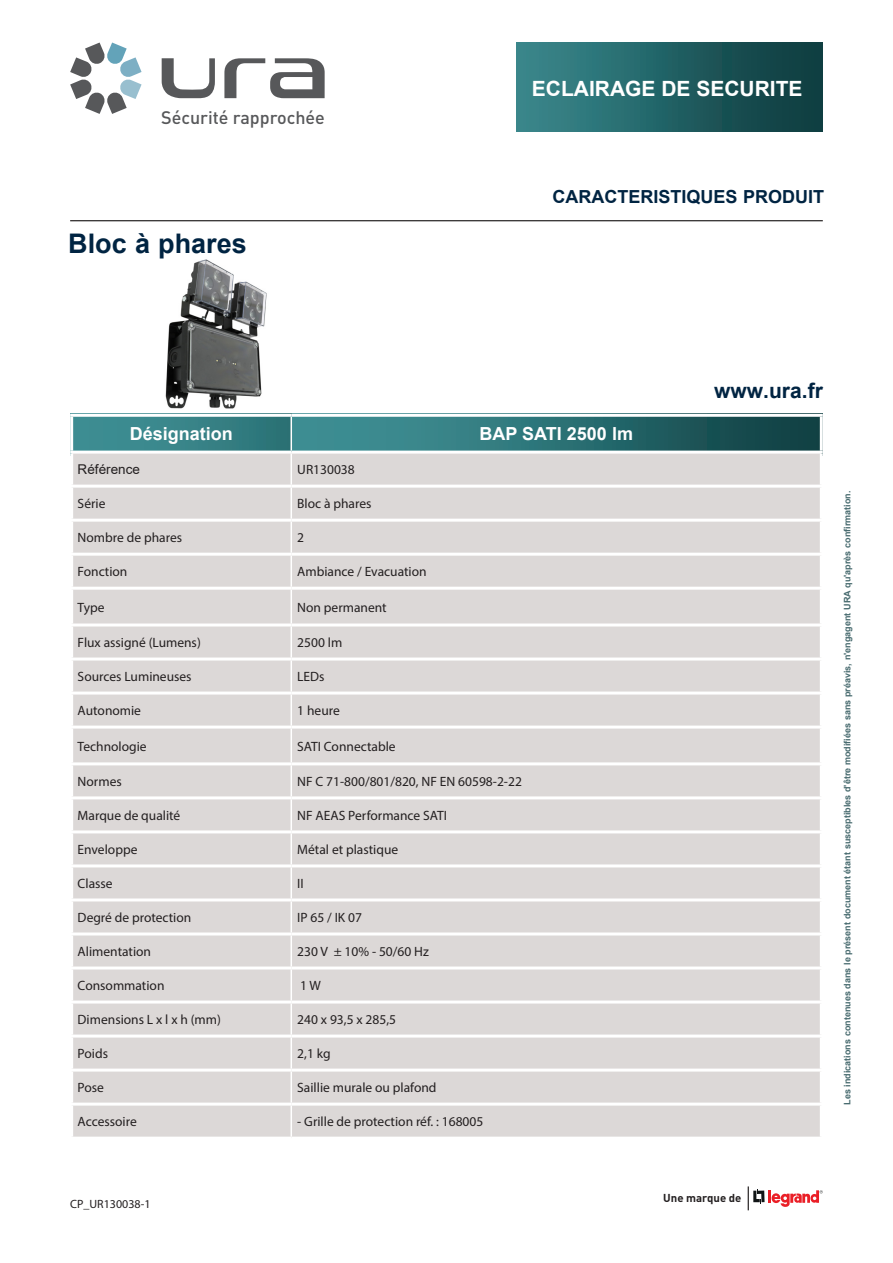
<style>
.page{position:relative;width:893px;height:1263px;background:#fff}
.page>*{position:absolute;margin:0;border:0;box-sizing:border-box;transform-origin:0 0}
.titre-produit{font:700 27px "Arial";color:#002442}
.Coordonnées{font:700 21px "Arial";color:#fff}
.Référence{font:700 21px "Arial";color:#002442}
.t1{font:700 18px "Arial";color:#fff}
.t2{font:700 18px "Arial";color:#002442}
.t3{font:500 17.85px "DIN Pro";color:#57585a}
.t4{font:13.5px "Myriad Pro";color:#231f20}
.t5{font:13.5px "Arial";color:#231f20}
.pied-de-page-suite{font:12px "Myriad Pro";color:#231f20}
.t6{font:700 11.4px "DIN Pro";color:#231f20}
.t7{font:700 9px "Arial";color:#486b6f}
</style>
<div class="page">
<hr style="left:70px;top:220px;width:753px;height:1px;background:#231f20">
<svg style="left:748px;top:1186px;width:75px;height:24px"></svg>
<svg style="left:162px;top:58px;width:53px;height:40px"></svg>
<svg style="left:70px;top:43px;width:72px;height:71px"></svg>
<svg style="left:224px;top:58px;width:101px;height:40px"></svg>
<div style="left:517px;top:43px;width:306px;height:89px;background:linear-gradient(to right,#3a898e,#0b393c)"></div>
<img style="left:139px;top:259px;width:159px;height:155px">
<svg style="left:293px;top:417px;width:527px;height:34px;background:#2c6f72"></svg>
<svg style="left:73px;top:417px;width:218px;height:34px;background:#398488"></svg>
<div style="left:73px;top:454px;width:747px;height:682px;background:#dcd8d7"></div>
<hr style="left:291px;top:454px;width:1px;height:31px;background:#fff">
<hr style="left:291px;top:488px;width:1px;height:31px;background:#fff">
<hr style="left:291px;top:522px;width:1px;height:31px;background:#fff">
<hr style="left:291px;top:556px;width:1px;height:31px;background:#fff">
<hr style="left:291px;top:590px;width:1px;height:33px;background:#fff">
<hr style="left:291px;top:626px;width:1px;height:31px;background:#fff">
<hr style="left:291px;top:660px;width:1px;height:31px;background:#fff">
<hr style="left:291px;top:694px;width:1px;height:31px;background:#fff">
<hr style="left:291px;top:728px;width:1px;height:34px;background:#fff">
<hr style="left:291px;top:765px;width:1px;height:31px;background:#fff">
<hr style="left:291px;top:799px;width:1px;height:31px;background:#fff">
<hr style="left:291px;top:833px;width:1px;height:31px;background:#fff">
<hr style="left:291px;top:867px;width:1px;height:31px;background:#fff">
<hr style="left:291px;top:901px;width:1px;height:31px;background:#fff">
<hr style="left:291px;top:935px;width:1px;height:31px;background:#fff">
<hr style="left:291px;top:969px;width:1px;height:31px;background:#fff">
<hr style="left:291px;top:1003px;width:1px;height:31px;background:#fff">
<hr style="left:291px;top:1037px;width:1px;height:31px;background:#fff">
<hr style="left:291px;top:1071px;width:1px;height:31px;background:#fff">
<hr style="left:291px;top:1105px;width:1px;height:31px;background:#fff">
<hr style="left:70px;top:485px;width:221px;height:3px;background:#fff">
<hr style="left:291px;top:485px;width:532px;height:3px;background:#fff">
<hr style="left:70px;top:519px;width:221px;height:3px;background:#fff">
<hr style="left:291px;top:519px;width:532px;height:3px;background:#fff">
<hr style="left:70px;top:553px;width:221px;height:3px;background:#fff">
<hr style="left:291px;top:553px;width:532px;height:3px;background:#fff">
<hr style="left:70px;top:587px;width:221px;height:3px;background:#fff">
<hr style="left:291px;top:587px;width:532px;height:3px;background:#fff">
<hr style="left:70px;top:623px;width:221px;height:3px;background:#fff">
<hr style="left:291px;top:623px;width:532px;height:3px;background:#fff">
<hr style="left:70px;top:657px;width:221px;height:3px;background:#fff">
<hr style="left:291px;top:657px;width:532px;height:3px;background:#fff">
<hr style="left:70px;top:691px;width:221px;height:3px;background:#fff">
<hr style="left:291px;top:691px;width:532px;height:3px;background:#fff">
<hr style="left:70px;top:725px;width:221px;height:3px;background:#fff">
<hr style="left:291px;top:725px;width:532px;height:3px;background:#fff">
<hr style="left:70px;top:762px;width:221px;height:3px;background:#fff">
<hr style="left:291px;top:762px;width:532px;height:3px;background:#fff">
<hr style="left:70px;top:796px;width:221px;height:3px;background:#fff">
<hr style="left:291px;top:796px;width:532px;height:3px;background:#fff">
<hr style="left:70px;top:830px;width:221px;height:3px;background:#fff">
<hr style="left:291px;top:830px;width:532px;height:3px;background:#fff">
<hr style="left:70px;top:864px;width:221px;height:3px;background:#fff">
<hr style="left:291px;top:864px;width:532px;height:3px;background:#fff">
<hr style="left:70px;top:898px;width:221px;height:3px;background:#fff">
<hr style="left:291px;top:898px;width:532px;height:3px;background:#fff">
<hr style="left:70px;top:932px;width:221px;height:3px;background:#fff">
<hr style="left:291px;top:932px;width:532px;height:3px;background:#fff">
<hr style="left:70px;top:966px;width:221px;height:3px;background:#fff">
<hr style="left:291px;top:966px;width:532px;height:3px;background:#fff">
<hr style="left:70px;top:1000px;width:221px;height:3px;background:#fff">
<hr style="left:291px;top:1000px;width:532px;height:3px;background:#fff">
<hr style="left:70px;top:1034px;width:221px;height:3px;background:#fff">
<hr style="left:291px;top:1034px;width:532px;height:3px;background:#fff">
<hr style="left:70px;top:1068px;width:221px;height:3px;background:#fff">
<hr style="left:291px;top:1068px;width:532px;height:3px;background:#fff">
<hr style="left:70px;top:1102px;width:221px;height:3px;background:#fff">
<hr style="left:291px;top:1102px;width:532px;height:3px;background:#fff">
<h3 class="t3" style="left:161px;top:103px;width:165px">Sécurité rapprochée</h3>
<p class="titre-produit" style="left:68px;top:225px;width:180px">Bloc à phares</p>
<p class="Coordonnées" style="left:532px;top:73px;width:272px">ECLAIRAGE DE SECURITE</p>
<h3 class="t2" style="left:553px;top:184px;width:273px">CARACTERISTIQUES PRODUIT</h3>
<p class="t1" style="left:130px;top:421px;width:105px">Désignation</p>
<p class="t1" style="left:480px;top:421px;width:155px">BAP SATI 2500 lm</p>
<p class="t5" style="left:78px;top:460px;width:64px">Référence</p>
<p class="t4" style="left:297px;top:461px;width:59px">UR130038</p>
<p class="t4" style="left:78px;top:495px;width:29px">Série</p>
<p class="t4" style="left:297px;top:495px;width:76px">Bloc à phares</p>
<p class="t4" style="left:78px;top:529px;width:106px">Nombre de phares</p>
<p class="t4" style="left:297px;top:529px;width:8px">2</p>
<p class="t4" style="left:78px;top:563px;width:51px">Fonction</p>
<p class="t4" style="left:297px;top:563px;width:131px">Ambiance / Evacuation</p>
<p class="t4" style="left:78px;top:599px;width:28px">Type</p>
<p class="t4" style="left:297px;top:599px;width:91px">Non permanent</p>
<p class="t4" style="left:78px;top:634px;width:125px">Flux assigné (Lumens)</p>
<p class="t4" style="left:297px;top:634px;width:47px">2500 lm</p>
<p class="t4" style="left:78px;top:668px;width:115px">Sources Lumineuses</p>
<p class="t4" style="left:297px;top:668px;width:29px">LEDs</p>
<p class="t4" style="left:78px;top:702px;width:65px">Autonomie</p>
<p class="t4" style="left:297px;top:702px;width:44px">1 heure</p>
<p class="t4" style="left:78px;top:738px;width:70px">Technologie</p>
<p class="t4" style="left:297px;top:738px;width:100px">SATI Connectable</p>
<p class="t4" style="left:78px;top:773px;width:46px">Normes</p>
<p class="t4" style="left:297px;top:773px;width:226px">NF C 71-800/801/820, NF EN 60598-2-22</p>
<p class="t4" style="left:78px;top:807px;width:104px">Marque de qualité</p>
<p class="t4" style="left:297px;top:807px;width:151px">NF AEAS Performance SATI</p>
<p class="t4" style="left:78px;top:841px;width:61px">Enveloppe</p>
<p class="t4" style="left:297px;top:841px;width:102px">Métal et plastique</p>
<p class="t4" style="left:78px;top:875px;width:36px">Classe</p>
<p class="t4" style="left:297px;top:875px;width:8px">II</p>
<p class="t4" style="left:78px;top:909px;width:115px">Degré de protection</p>
<p class="t4" style="left:297px;top:909px;width:66px">IP 65 / IK 07</p>
<p class="t4" style="left:78px;top:943px;width:75px">Alimentation</p>
<p class="t4" style="left:297px;top:943px;width:133px">230 V ± 10% - 50/60 Hz</p>
<p class="t4" style="left:78px;top:977px;width:88px">Consommation</p>
<p class="t4" style="left:300px;top:977px;width:22px">1 W</p>
<p class="t4" style="left:78px;top:1011px;width:145px">Dimensions L x l x h (mm)</p>
<p class="t4" style="left:297px;top:1011px;width:100px">240 x 93,5 x 285,5</p>
<p class="t4" style="left:78px;top:1045px;width:32px">Poids</p>
<p class="t4" style="left:297px;top:1045px;width:35px">2,1 kg</p>
<p class="t4" style="left:78px;top:1079px;width:28px">Pose</p>
<p class="t4" style="left:297px;top:1079px;width:141px">Saillie murale ou plafond</p>
<p class="t4" style="left:78px;top:1113px;width:61px">Accessoire</p>
<p class="t4" style="left:297px;top:1113px;width:188px">- Grille de protection réf. : 168005</p>
<p class="pied-de-page-suite" style="left:70px;top:1196px;width:82px">CP_UR130038-1</p>
<p class="Référence" style="left:714px;top:376px;width:110px">www.ura.fr</p>
<p class="t6" style="left:663px;top:1188px;width:80px">Une marque de</p>
<p class="t7" style="left:841px;top:1105px;width:616px;rotate:-90deg">Les indications contenues dans le présent document étant susceptibles d'être modifiées sans préavis, n'engagent URA qu'après confirmation.</p>
</div>
